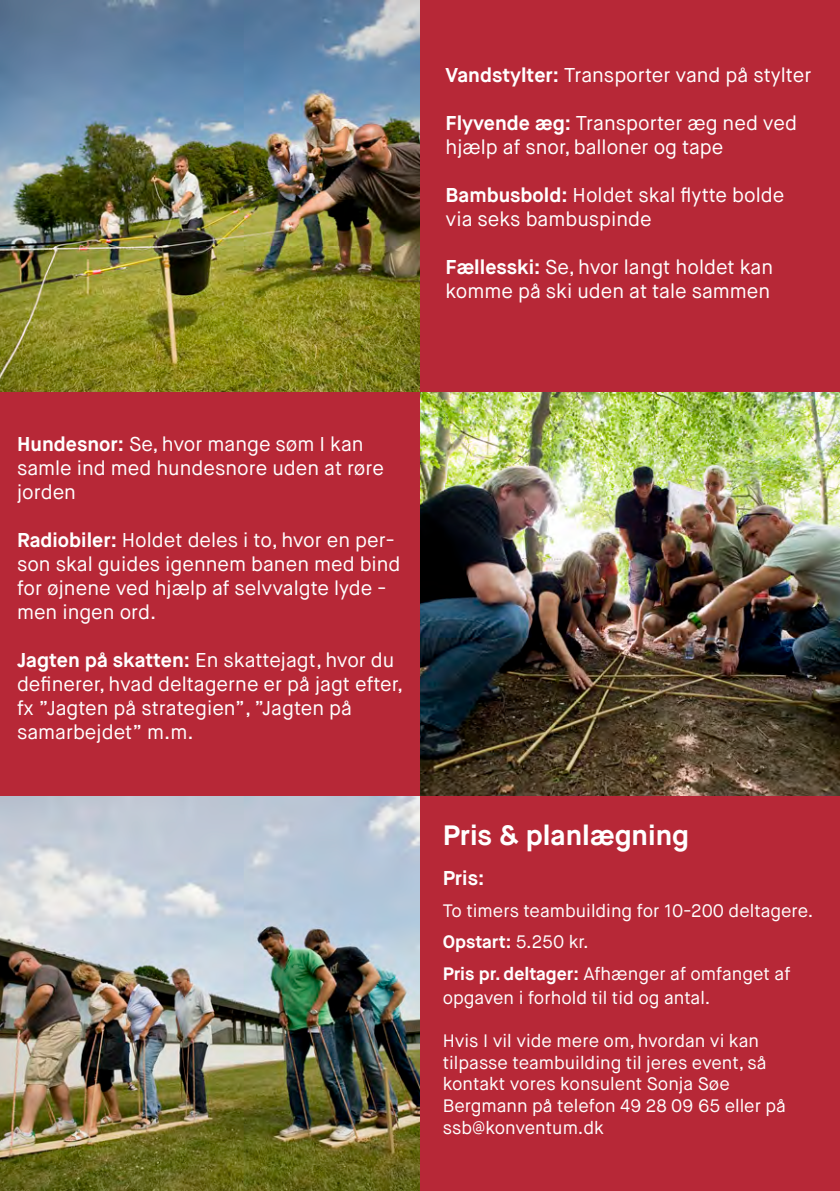
<style>
.page{position:relative;width:840px;height:1191px;background:#fff}
.page>*{position:absolute;margin:0;border:0;box-sizing:border-box;transform-origin:0 0}
.t1{font:700 28px "Maison Neue";color:#fff}
.t2{font:20px/24px "Maison Neue";color:#fff}
.t3{font:700 20px "Maison Neue";color:#fff}
.t4{font:18px/24px "Maison Neue";color:#fff}
.t5{font:700 18px "Maison Neue";color:#fff}
.s1{font-weight:700}
.s2{font-weight:400}
</style>
<div class="page">
<img style="left:0;top:0;width:420px;height:392px">
<div style="left:420px;top:0;width:419px;height:392px;background:#b72837"></div>
<div style="left:0;top:392px;width:420px;height:405px;background:#b72837"></div>
<img style="left:420px;top:392px;width:419px;height:405px">
<img style="left:0;top:797px;width:420px;height:394px">
<div style="left:420px;top:797px;width:419px;height:394px;background:#b72837"></div>
<p class="t2" style="left:445px;top:63px;width:367px"><span class="s1">Vandstylter:</span> Transporter vand på stylter</p>
<p class="t2" style="left:445px;top:111px;width:353px"><span class="s1">Flyvende æg:</span> Transporter æg ned ved hjælp af snor, balloner og tape</p>
<p class="t2" style="left:445px;top:183px;width:340px"><span class="s1">Bambusbold:</span> Holdet skal flytte bolde via seks bambuspinde</p>
<p class="t2" style="left:445px;top:255px;width:329px"><span class="s1">Fællesski:</span> Se, hvor langt holdet kan komme på ski uden at tale sammen</p>
<p class="t2" style="left:17px;top:432px;width:368px"><span class="s1">Hundesnor:</span> Se, hvor mange søm I kan samle ind med hundesnore uden at røre jorden</p>
<p class="t2" style="left:17px;top:528px;width:385px"><span class="s1">Radiobiler:</span> Holdet deles i to, hvor en per&shy;son skal guides igennem banen med bind for øjnene ved hjælp af selvvalgte lyde - men ingen ord.</p>
<p class="t2" style="left:17px;top:648px;width:387px"><span class="s1">Jagten på skatten:</span> En skattejagt, hvor du definerer, hvad deltagerne er på jagt efter, fx ”Jagten på strategien”, ”Jagten på samarbejdet” m.m.</p>
<p class="t1" style="left:442px;top:817px;width:248px">Pris &amp; planlægning</p>
<p class="t3" style="left:442px;top:865px;width:43px">Pris:</p>
<p class="t4" style="left:442px;top:898px;width:372px">To timers teambuilding for 10-200 deltagere.</p>
<p class="t5" style="left:442px;top:930px;width:147px">Opstart: <span class="s2">5.250 kr.</span></p>
<p class="t4" style="left:442px;top:961px;width:349px"><span class="s1">Pris pr. deltager:</span> Afhænger af omfanget af opgaven i forhold til tid og antal.</p>
<p class="t4" style="left:442px;top:1029px;width:317px">Hvis I vil vide mere om, hvordan vi kan</p>
<p class="t4" style="left:442px;top:1050px;width:325px">tilpasse teambuilding til jeres event, så</p>
<p class="t4" style="left:442px;top:1072px;width:288px">kontakt vores konsulent Sonja Søe</p>
<p class="t4" style="left:442px;top:1095px;width:344px;line-height:21.6px">Bergmann på telefon 49 28 09 65 eller på ssb@konventum.dk</p>
</div>
